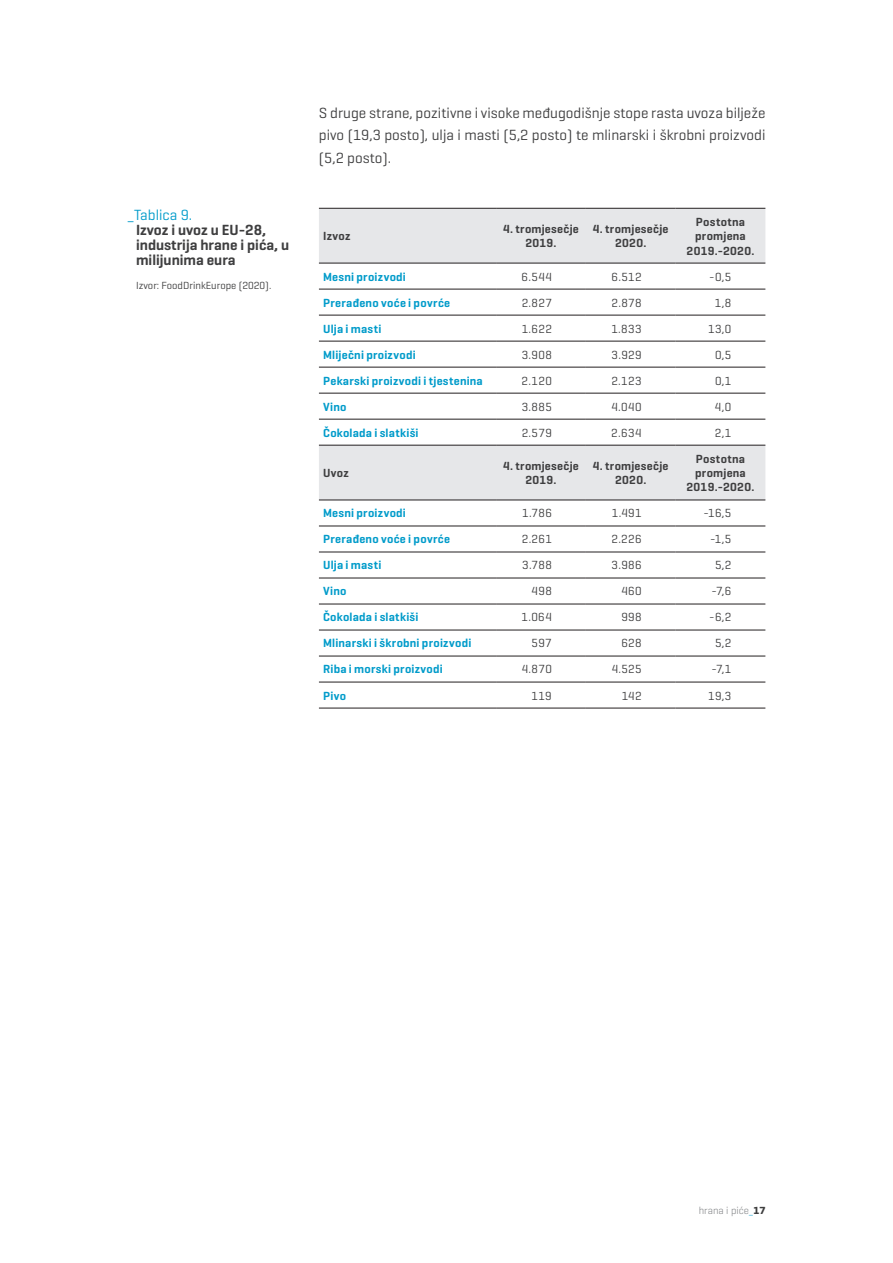
<style>
.page{position:relative;width:893px;height:1263px;background:#fff}
.page>*{position:absolute;margin:0;border:0;box-sizing:border-box;transform-origin:0 0}
.t1{font:15px/22.5px "Geogrotesque";color:#3e3e3f;text-align:justify}
.t2{font:600 15px/15px "Geogrotesque";color:#3e3e3f}
.t3{font:15px "Geogrotesque";color:#009bca}
.t4{font:600 12px "Geogrotesque";letter-spacing:.02em;color:#009bca}
.t5{font:12px "Geogrotesque";color:#3e3e3f}
.t6{font:600 12px/14.4px "Geogrotesque";letter-spacing:.025em;color:#3e3e3f;text-align:center}
.t7{font:10.5px "Geogrotesque";color:#3e3e3f}
.t8{font:300 10.5px "Geogrotesque";color:#7a7c7f}
.s1{color:#009bca}
.s2{font-weight:700;color:#3e3e3f}
</style>
<div class="page">
<svg style="left:319px;top:209px;width:446px;height:291px"></svg>
<hr style="left:319px;top:208px;width:177px;height:1px;background:#231f20">
<hr style="left:496px;top:208px;width:90px;height:1px;background:#231f20">
<hr style="left:586px;top:208px;width:90px;height:1px;background:#231f20">
<hr style="left:676px;top:208px;width:89px;height:1px;background:#231f20">
<hr style="left:319px;top:263px;width:177px;height:1px;background:#231f20">
<hr style="left:496px;top:263px;width:90px;height:1px;background:#231f20">
<hr style="left:586px;top:263px;width:90px;height:1px;background:#231f20">
<hr style="left:676px;top:263px;width:89px;height:1px;background:#231f20">
<hr style="left:319px;top:289px;width:177px;height:1px;background:#231f20">
<hr style="left:496px;top:289px;width:90px;height:1px;background:#231f20">
<hr style="left:586px;top:289px;width:90px;height:1px;background:#231f20">
<hr style="left:676px;top:289px;width:89px;height:1px;background:#231f20">
<hr style="left:319px;top:315px;width:177px;height:1px;background:#231f20">
<hr style="left:496px;top:315px;width:90px;height:1px;background:#231f20">
<hr style="left:586px;top:315px;width:90px;height:1px;background:#231f20">
<hr style="left:676px;top:315px;width:89px;height:1px;background:#231f20">
<hr style="left:319px;top:341px;width:177px;height:1px;background:#231f20">
<hr style="left:496px;top:341px;width:90px;height:1px;background:#231f20">
<hr style="left:586px;top:341px;width:90px;height:1px;background:#231f20">
<hr style="left:676px;top:341px;width:89px;height:1px;background:#231f20">
<hr style="left:319px;top:367px;width:177px;height:1px;background:#231f20">
<hr style="left:496px;top:367px;width:90px;height:1px;background:#231f20">
<hr style="left:586px;top:367px;width:90px;height:1px;background:#231f20">
<hr style="left:676px;top:367px;width:89px;height:1px;background:#231f20">
<hr style="left:319px;top:393px;width:177px;height:1px;background:#231f20">
<hr style="left:496px;top:393px;width:90px;height:1px;background:#231f20">
<hr style="left:586px;top:393px;width:90px;height:1px;background:#231f20">
<hr style="left:676px;top:393px;width:89px;height:1px;background:#231f20">
<hr style="left:319px;top:419px;width:177px;height:1px;background:#231f20">
<hr style="left:496px;top:419px;width:90px;height:1px;background:#231f20">
<hr style="left:586px;top:419px;width:90px;height:1px;background:#231f20">
<hr style="left:676px;top:419px;width:89px;height:1px;background:#231f20">
<hr style="left:319px;top:445px;width:177px;height:1px;background:#231f20">
<hr style="left:496px;top:445px;width:90px;height:1px;background:#231f20">
<hr style="left:586px;top:445px;width:90px;height:1px;background:#231f20">
<hr style="left:676px;top:445px;width:89px;height:1px;background:#231f20">
<hr style="left:319px;top:500px;width:177px;height:1px;background:#231f20">
<hr style="left:496px;top:500px;width:90px;height:1px;background:#231f20">
<hr style="left:586px;top:500px;width:90px;height:1px;background:#231f20">
<hr style="left:676px;top:500px;width:89px;height:1px;background:#231f20">
<hr style="left:319px;top:526px;width:177px;height:1px;background:#231f20">
<hr style="left:496px;top:526px;width:90px;height:1px;background:#231f20">
<hr style="left:586px;top:526px;width:90px;height:1px;background:#231f20">
<hr style="left:676px;top:526px;width:89px;height:1px;background:#231f20">
<hr style="left:319px;top:552px;width:177px;height:1px;background:#231f20">
<hr style="left:496px;top:552px;width:90px;height:1px;background:#231f20">
<hr style="left:586px;top:552px;width:90px;height:1px;background:#231f20">
<hr style="left:676px;top:552px;width:89px;height:1px;background:#231f20">
<hr style="left:319px;top:578px;width:177px;height:1px;background:#231f20">
<hr style="left:496px;top:578px;width:90px;height:1px;background:#231f20">
<hr style="left:586px;top:578px;width:90px;height:1px;background:#231f20">
<hr style="left:676px;top:578px;width:89px;height:1px;background:#231f20">
<hr style="left:319px;top:604px;width:177px;height:1px;background:#231f20">
<hr style="left:496px;top:604px;width:90px;height:1px;background:#231f20">
<hr style="left:586px;top:604px;width:90px;height:1px;background:#231f20">
<hr style="left:676px;top:604px;width:89px;height:1px;background:#231f20">
<hr style="left:319px;top:630px;width:177px;height:1px;background:#231f20">
<hr style="left:496px;top:630px;width:90px;height:1px;background:#231f20">
<hr style="left:586px;top:630px;width:90px;height:1px;background:#231f20">
<hr style="left:676px;top:630px;width:89px;height:1px;background:#231f20">
<hr style="left:319px;top:656px;width:177px;height:1px;background:#231f20">
<hr style="left:496px;top:656px;width:90px;height:1px;background:#231f20">
<hr style="left:586px;top:656px;width:90px;height:1px;background:#231f20">
<hr style="left:676px;top:656px;width:89px;height:1px;background:#231f20">
<hr style="left:319px;top:682px;width:177px;height:1px;background:#231f20">
<hr style="left:496px;top:682px;width:90px;height:1px;background:#231f20">
<hr style="left:586px;top:682px;width:90px;height:1px;background:#231f20">
<hr style="left:676px;top:682px;width:89px;height:1px;background:#231f20">
<hr style="left:319px;top:708px;width:177px;height:1px;background:#231f20">
<hr style="left:496px;top:708px;width:90px;height:1px;background:#231f20">
<hr style="left:586px;top:708px;width:90px;height:1px;background:#231f20">
<hr style="left:676px;top:708px;width:89px;height:1px;background:#231f20">
<p class="t3" style="left:128px;top:205px;width:66px">_ Tablica 9.</p>
<p class="t2" style="left:136px;top:222px;width:155px">Izvoz i uvoz u EU-28, industrija hrane i pića, u milijunima eura</p>
<p class="t7" style="left:136px;top:279px;width:137px">Izvor: FoodDrinkEurope (2020).</p>
<p class="t1" style="left:319px;top:101px;width:448px">S druge strane, pozitivne i visoke međugodišnje stope rasta uvoza bilježe pivo (19,3 posto), ulja i masti (5,2 posto) te mlinarski i škrobni proizvodi (5,2 posto).</p>
<p class="t6" style="left:323px;top:229px;width:29px">Izvoz</p>
<p class="t6" style="left:503px;top:222px;width:77px">4. tromjesečje<br>2019.</p>
<p class="t6" style="left:593px;top:222px;width:77px">4. tromjesečje<br>2020.</p>
<p class="t6" style="left:687px;top:214px;width:69px">Postotna promjena<br>2019.-2020.</p>
<p class="t4" style="left:323px;top:269px;width:84px">Mesni proizvodi</p>
<p class="t5" style="left:522px;top:269px;width:32px">6.544</p>
<p class="t5" style="left:612px;top:269px;width:31px">6.512</p>
<p class="t5" style="left:709px;top:269px;width:24px">-0,5</p>
<p class="t4" style="left:323px;top:295px;width:129px">Prerađeno voće i povrće</p>
<p class="t5" style="left:522px;top:295px;width:32px">2.827</p>
<p class="t5" style="left:611px;top:295px;width:32px">2.878</p>
<p class="t5" style="left:715px;top:295px;width:18px">1,8</p>
<p class="t4" style="left:323px;top:321px;width:60px">Ulja i masti</p>
<p class="t5" style="left:522px;top:321px;width:32px">1.622</p>
<p class="t5" style="left:611px;top:321px;width:32px">1.833</p>
<p class="t5" style="left:708px;top:321px;width:25px">13,0</p>
<p class="t4" style="left:323px;top:347px;width:94px">Mliječni proizvodi</p>
<p class="t5" style="left:522px;top:347px;width:32px">3.908</p>
<p class="t5" style="left:612px;top:347px;width:32px">3.929</p>
<p class="t5" style="left:715px;top:347px;width:18px">0,5</p>
<p class="t4" style="left:323px;top:373px;width:161px">Pekarski proizvodi i tjestenina</p>
<p class="t5" style="left:522px;top:373px;width:32px">2.120</p>
<p class="t5" style="left:611px;top:373px;width:32px">2.123</p>
<p class="t5" style="left:715px;top:373px;width:18px">0,1</p>
<p class="t4" style="left:323px;top:399px;width:25px">Vino</p>
<p class="t5" style="left:522px;top:399px;width:32px">3.885</p>
<p class="t5" style="left:611px;top:399px;width:32px">4.040</p>
<p class="t5" style="left:715px;top:399px;width:18px">4,0</p>
<p class="t4" style="left:323px;top:425px;width:97px">Čokolada i slatkiši</p>
<p class="t5" style="left:522px;top:425px;width:32px">2.579</p>
<p class="t5" style="left:611px;top:425px;width:32px">2.634</p>
<p class="t5" style="left:715px;top:425px;width:18px">2,1</p>
<p class="t6" style="left:323px;top:466px;width:27px">Uvoz</p>
<p class="t6" style="left:503px;top:458px;width:77px">4. tromjesečje<br>2019.</p>
<p class="t6" style="left:593px;top:458px;width:77px">4. tromjesečje<br>2020.</p>
<p class="t6" style="left:687px;top:451px;width:69px">Postotna promjena<br>2019.-2020.</p>
<p class="t4" style="left:323px;top:506px;width:84px">Mesni proizvodi</p>
<p class="t5" style="left:522px;top:506px;width:31px">1.786</p>
<p class="t5" style="left:612px;top:506px;width:31px">1.491</p>
<p class="t5" style="left:703px;top:506px;width:29px">-16,5</p>
<p class="t4" style="left:323px;top:532px;width:129px">Prerađeno voće i povrće</p>
<p class="t5" style="left:522px;top:532px;width:32px">2.261</p>
<p class="t5" style="left:611px;top:532px;width:32px">2.226</p>
<p class="t5" style="left:710px;top:532px;width:23px">-1,5</p>
<p class="t4" style="left:323px;top:558px;width:60px">Ulja i masti</p>
<p class="t5" style="left:522px;top:558px;width:31px">3.788</p>
<p class="t5" style="left:612px;top:558px;width:31px">3.986</p>
<p class="t5" style="left:715px;top:558px;width:18px">5,2</p>
<p class="t4" style="left:323px;top:584px;width:25px">Vino</p>
<p class="t5" style="left:532px;top:584px;width:22px">498</p>
<p class="t5" style="left:621px;top:584px;width:22px">460</p>
<p class="t5" style="left:711px;top:584px;width:21px">-7,6</p>
<p class="t4" style="left:323px;top:610px;width:97px">Čokolada i slatkiši</p>
<p class="t5" style="left:521px;top:610px;width:32px">1.064</p>
<p class="t5" style="left:621px;top:610px;width:22px">998</p>
<p class="t5" style="left:709px;top:610px;width:24px">-6,2</p>
<p class="t4" style="left:323px;top:636px;width:150px">Mlinarski i škrobni proizvodi</p>
<p class="t5" style="left:532px;top:636px;width:22px">597</p>
<p class="t5" style="left:621px;top:636px;width:22px">628</p>
<p class="t5" style="left:715px;top:636px;width:18px">5,2</p>
<p class="t4" style="left:323px;top:662px;width:121px">Riba i morski proizvodi</p>
<p class="t5" style="left:522px;top:662px;width:32px">4.870</p>
<p class="t5" style="left:612px;top:662px;width:31px">4.525</p>
<p class="t5" style="left:711px;top:662px;width:21px">-7,1</p>
<p class="t4" style="left:323px;top:688px;width:24px">Pivo</p>
<p class="t5" style="left:531px;top:688px;width:22px">119</p>
<p class="t5" style="left:622px;top:688px;width:21px">142</p>
<p class="t5" style="left:708px;top:688px;width:25px">19,3</p>
<p class="t8" style="left:699px;top:1204px;width:68px">hrana i piće<span class="s1">_</span><span class="s2">17</span></p>
</div>
